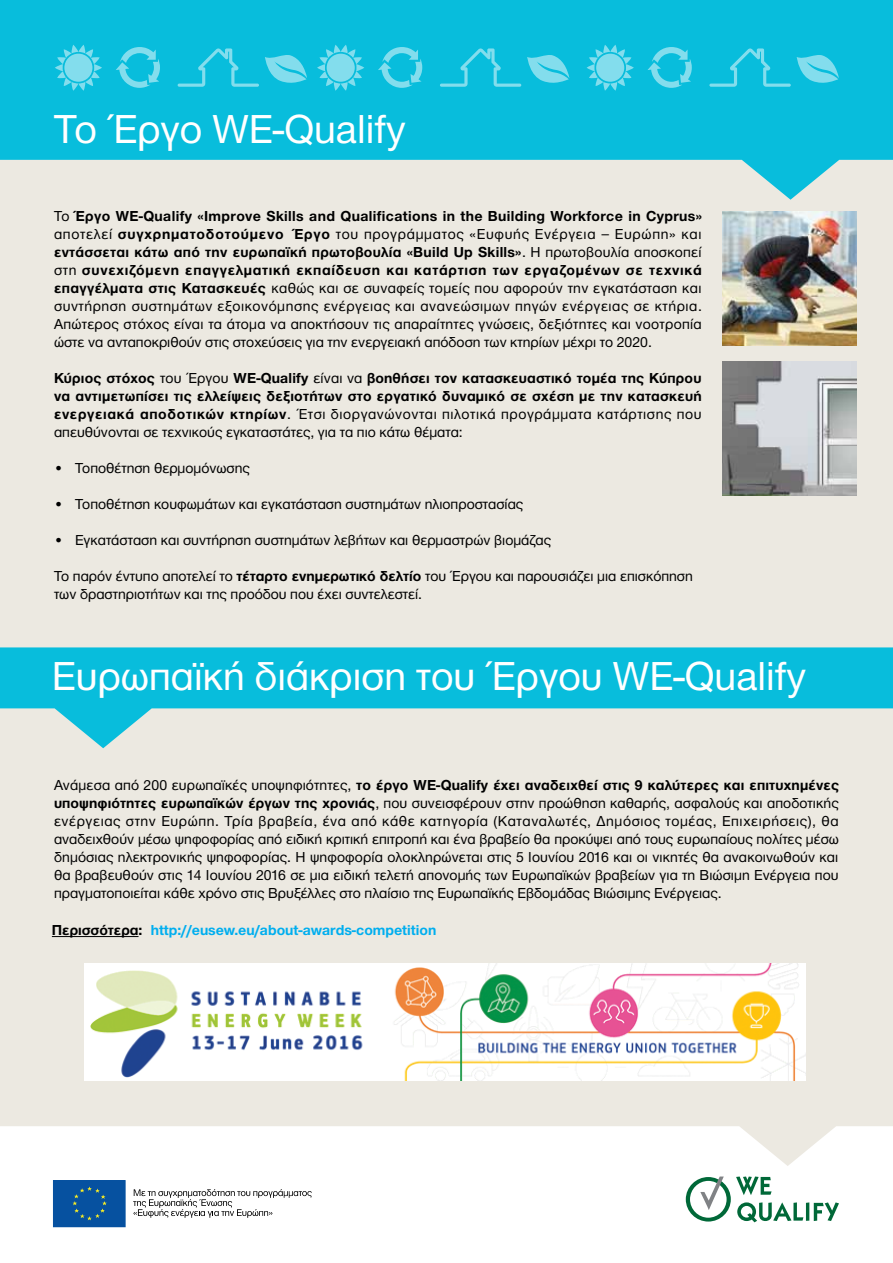
<style>
.page{position:relative;width:893px;height:1263px;background:#fff}
.page>*{position:absolute;margin:0;border:0;box-sizing:border-box;transform-origin:0 0}
.t1{font:42px "Helvetica Neue Greek";color:#fff}
.t2{font:15px/18px "Helvetica Neue Greek";color:#000;text-align:justify}
.t3{font:700 15px/18px "Helvetica Neue Greek 75";letter-spacing:.02em;color:#000}
.t4{font:700 15px/18px "Helvetica Neue Greek 75";letter-spacing:.05em;color:#000}
.t5{font:15px/18px "Helvetica Neue Greek";letter-spacing:.02em;color:#000}
.t6{font:15px "Helvetica Neue Greek";letter-spacing:.045em;color:#000}
.t7{font:700 15px "Helvetica Neue Greek 75";color:#00aeef}
.s1{font-family:"Helvetica Neue Greek";font-weight:400}
.s2{font-family:"Helvetica Neue Greek 75";font-weight:700}
.s3{color:#000}
</style>
<div class="page">
<div style="left:0;top:200px;width:893px;height:966px;background:#ece9e1"></div>
<svg style="left:0;top:0;width:893px;height:200px;background:#3ac6dd"></svg>
<img style="left:723px;top:212px;width:134px;height:134px">
<img style="left:723px;top:361px;width:134px;height:134px">
<svg style="left:55px;top:45px;width:47px;height:46px;background:#44cce4"></svg>
<svg style="left:317px;top:45px;width:47px;height:46px;background:#44cce4"></svg>
<svg style="left:587px;top:45px;width:47px;height:46px;background:#44cce4"></svg>
<svg style="left:116px;top:47px;width:44px;height:41px;background:#34c8e2"></svg>
<svg style="left:378px;top:47px;width:44px;height:41px;background:#34c8e2"></svg>
<svg style="left:647px;top:47px;width:45px;height:41px;background:#33c8e1"></svg>
<svg style="left:265px;top:53px;width:42px;height:33px"></svg>
<svg style="left:527px;top:53px;width:42px;height:33px"></svg>
<svg style="left:797px;top:53px;width:42px;height:33px"></svg>
<svg style="left:178px;top:48px;width:81px;height:39px;background:#1bc2de"></svg>
<svg style="left:440px;top:48px;width:81px;height:39px;background:#1bc2de"></svg>
<svg style="left:709px;top:48px;width:82px;height:39px;background:#1bc2de"></svg>
<hr style="left:806px;top:1202px;width:3px;height:19px;background:#006838">
<svg style="left:814px;top:1202px;width:25px;height:19px"></svg>
<svg style="left:686px;top:1176px;width:117px;height:46px"></svg>
<div style="left:53px;top:1180px;width:72px;height:47px;background:#0651a0"></div>
<svg style="left:73px;top:1186px;width:34px;height:34px"></svg>
<svg style="left:133px;top:1189px;width:179px;height:29px"></svg>
<hr style="left:52px;top:936px;width:87px;height:1px;background:#000">
<svg style="left:0;top:647px;width:893px;height:101px;background:#5dcddd"></svg>
<img style="left:84px;top:963px;width:722px;height:117px">
<h1 class="t1" style="left:54px;top:107px;width:353px">Το Έργο WE-Qualify</h1>
<p class="t3" style="left:54px;top:207px;width:649px"><span class="s1">Το</span> Έργο WE-Qualify «Improve Skills and Qualifications in the Building Workforce in Cyprus»</p>
<p class="t6" style="left:54px;top:226px;width:649px">αποτελεί <span class="s2">συγχρηματοδοτούμενο Έργο</span> του προγράμματος «Ευφυής Ενέργεια – Ευρώπη» και</p>
<p class="t4" style="left:54px;top:243px;width:649px">εντάσσεται κάτω από την ευρωπαϊκή πρωτοβουλία «Build Up Skills»<span class="s1">. Η πρωτοβουλία αποσκοπεί στη</span> συνεχιζόμενη επαγγελματική εκπαίδευση και κατάρτιση των εργαζομένων σε τεχνικά</p>
<p class="t2" style="left:54px;top:279px;width:649px"><span class="s2">επαγγέλματα στις Κατασκευές</span> καθώς και σε συναφείς τομείς που αφορούν την εγκατάσταση και συντήρηση συστημάτων εξοικονόμησης ενέργειας και ανανεώσιμων πηγών ενέργειας σε κτήρια.<br>Απώτερος στόχος είναι τα άτομα να αποκτήσουν τις απαραίτητες γνώσεις, δεξιότητες και νοοτροπία ώστε να ανταποκριθούν στις στοχεύσεις για την ενεργειακή απόδοση των κτηρίων μέχρι το 2020.</p>
<p class="t3" style="left:54px;top:369px;width:649px">Κύριος στόχος <span class="s1">του Έργου</span> WE-Qualify <span class="s1">είναι να</span> βοηθήσει τον κατασκευαστικό τομέα της Κύπρου να αντιμετωπίσει τις ελλείψεις δεξιοτήτων στο εργατικό δυναμικό σε σχέση με την κατασκευή</p>
<p class="t5" style="left:54px;top:405px;width:649px"><span class="s2">ενεργειακά αποδοτικών κτηρίων</span>. Έτσι διοργανώνονται πιλοτικά προγράμματα κατάρτισης που απευθύνονται σε τεχνικούς εγκαταστάτες, για τα πιο κάτω θέματα:</p>
<p class="t2" style="left:54px;top:459px;width:197px">• Τοποθέτηση θερμομόνωσης</p>
<p class="t2" style="left:54px;top:495px;width:471px">• Τοποθέτηση κουφωμάτων και εγκατάσταση συστημάτων ηλιοπροστασίας</p>
<p class="t2" style="left:54px;top:531px;width:499px">• Εγκατάσταση και συντήρηση συστημάτων λεβήτων και θερμαστρών βιομάζας</p>
<p class="t2" style="left:54px;top:567px;width:640px">Το παρόν έντυπο αποτελεί το <span class="s2">τέταρτο ενημερωτικό δελτίο</span> του Έργου και παρουσιάζει μια επισκόπηση των δραστηριοτήτων και της προόδου που έχει συντελεστεί.</p>
<h1 class="t1" style="left:52px;top:653px;width:756px">Ευρωπαϊκή διάκριση του Έργου WE-Qualify</h1>
<p class="t3" style="left:54px;top:776px;width:787px"><span class="s1">Ανάμεσα από 200 ευρωπαϊκές υποψηφιότητες,</span> το έργο WE-Qualify έχει αναδειχθεί στις 9 καλύτερες και επιτυχημένες</p>
<p class="t2" style="left:54px;top:794px;width:786px"><span class="s2">υποψηφιότητες ευρωπαϊκών έργων της χρονιάς</span>, που συνεισφέρουν στην προώθηση καθαρής, ασφαλούς και αποδοτικής ενέργειας στην Ευρώπη. Τρία βραβεία, ένα από κάθε κατηγορία (Καταναλωτές, Δημόσιος τομέας, Επιχειρήσεις), θα αναδειχθούν μέσω ψηφοφορίας από ειδική κριτική επιτροπή και ένα βραβείο θα προκύψει από τους ευρωπαίους πολίτες μέσω δημόσιας ηλεκτρονικής ψηφοφορίας. Η ψηφοφορία ολοκληρώνεται στις 5 Ιουνίου 2016 και οι νικητές θα ανακοινωθούν και θα βραβευθούν στις 14 Ιουνίου 2016 σε μια ειδική τελετή απονομής των Ευρωπαϊκών βραβείων για τη Βιώσιμη Ενέργεια που πραγματοποιείται κάθε χρόνο στις Βρυξέλλες στο πλαίσιο της Ευρωπαϊκής Εβδομάδας Βιώσιμης Ενέργειας.</p>
<p class="t7" style="left:52px;top:922px;width:386px"><span class="s3">Περισσότερα:</span> http://eusew.eu/about-awards-competition</p>
</div>
